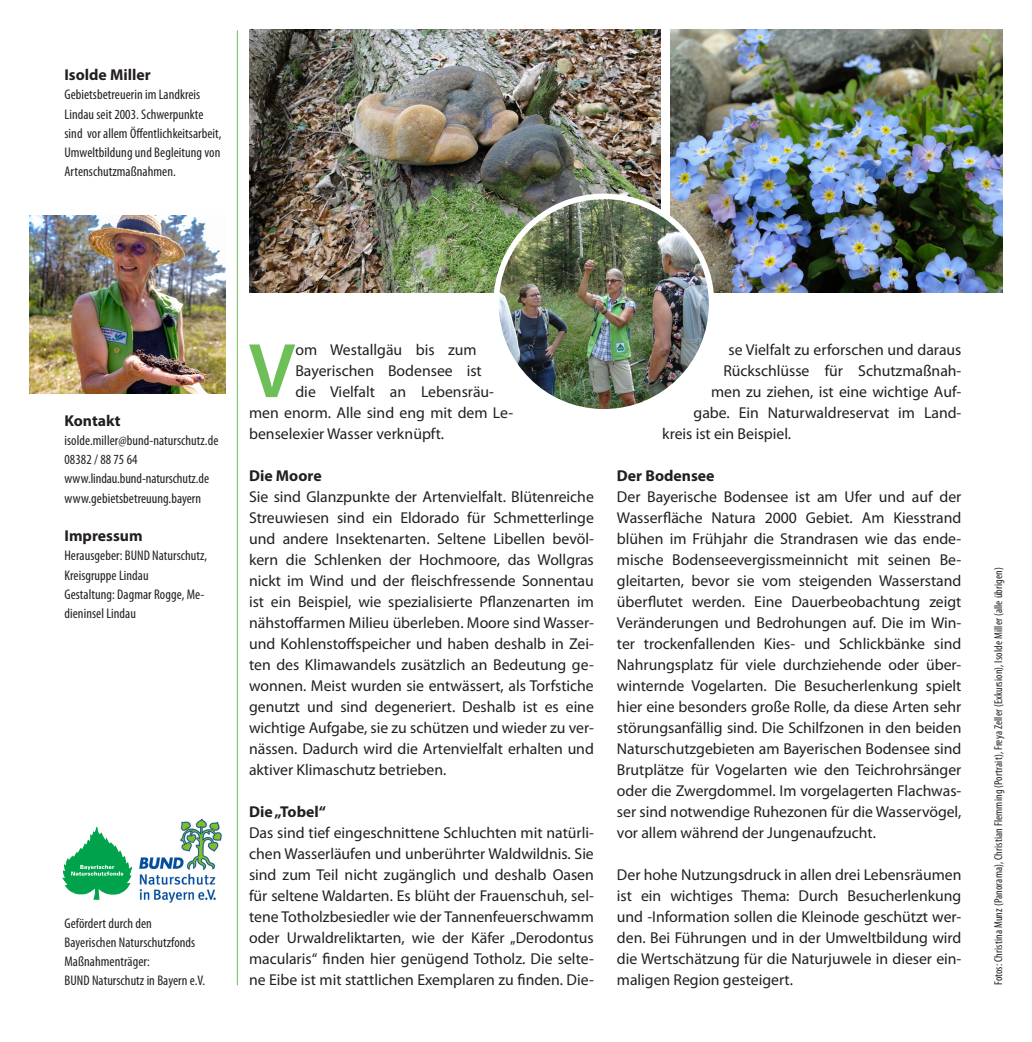
<style>
.page{position:relative;width:1032px;height:1042px;background:#fff}
.page>*{position:absolute;margin:0;border:0;box-sizing:border-box;transform-origin:0 0}
.GB_Regio_Copy_block{font:600 78.05px "Myriad Pro";color:#6ebf58}
.GB_Regio_Copy_block-2{font:15.75px/21px "Myriad Pro";color:#231f20;text-align:justify}
.GB_Regio_Copy_Zwisch{font:700 15.75px "Myriad Pro";color:#231f20}
.GB_Regio_HL_Kontakte{font:700 15.75px "Myriad Pro";color:#231f20}
.GB_Regio_Copy_Kontak{font:condensed 14px/19.2px "Myriad Pro";letter-spacing:.005em;color:#231f20}
.GB_Regio_Bildnachwei{font:condensed 11.38px "Myriad Pro";letter-spacing:.01em;color:#231f20}
</style>
<div class="page">
<img style="left:139px;top:819px;width:83px;height:83px">
<svg style="left:63px;top:827px;width:69px;height:72px"></svg>
<img style="left:249px;top:30px;width:412px;height:262px">
<img style="left:671px;top:30px;width:331px;height:262px">
<img style="left:496px;top:196px;width:215px;height:212px">
<div style="left:493px;top:193px;width:221px;height:222px;border:6px solid #fff;border-radius:50%"></div>
<img style="left:30px;top:216px;width:195px;height:178px">
<hr style="left:237px;top:30px;width:1px;height:955px;background:#6ebf58">
<p class="GB_Regio_HL_Kontakte" style="left:64px;top:64px;width:88px">Isolde Miller</p>
<p class="GB_Regio_Copy_Kontak" style="left:64px;top:85px;width:158px">Gebietsbetreuerin im Landkreis<br>Lindau seit 2003. Schwerpunkte sind vor allem Öffentlichkeitsarbeit,<br>Umweltbildung und Begleitung von<br>Artenschutzmaßnahmen.</p>
<p class="GB_Regio_HL_Kontakte" style="left:64px;top:410px;width:58px">Kontakt</p>
<p class="GB_Regio_Copy_Kontak" style="left:64px;top:430px;width:155px">isolde.miller@bund-naturschutz.de</p>
<p class="GB_Regio_Copy_Kontak" style="left:64px;top:450px;width:75px">08382 / 88 75 64</p>
<p class="GB_Regio_Copy_Kontak" style="left:64px;top:469px;width:146px">www.lindau.bund-naturschutz.de</p>
<p class="GB_Regio_Copy_Kontak" style="left:64px;top:488px;width:138px">www.gebietsbetreuung.bayern</p>
<p class="GB_Regio_HL_Kontakte" style="left:64px;top:525px;width:80px">Impressum</p>
<p class="GB_Regio_Copy_Kontak" style="left:64px;top:546px;width:144px">Herausgeber: BUND Naturschutz,<br>Kreisgruppe Lindau</p>
<p class="GB_Regio_Copy_Kontak" style="left:64px;top:584px;width:141px">Gestaltung: Dagmar Rogge, Me&shy;dieninsel Lindau</p>
<p class="GB_Regio_Copy_Kontak" style="left:64px;top:913px;width:132px">Gefördert durch den<br>Bayerischen Naturschutzfonds</p>
<p class="GB_Regio_Copy_Kontak" style="left:64px;top:951px;width:142px">Maßnahmenträger:<br>BUND Naturschutz in Bayern e.V.</p>
<p class="GB_Regio_Copy_block" style="left:248px;top:321px;width:48px">V</p>
<p class="GB_Regio_Copy_block-2" style="left:295px;top:339px;width:183px">om Westallgäu bis zum</p>
<p class="GB_Regio_Copy_block-2" style="left:295px;top:360px;width:188px">Bayerischen Bodensee ist</p>
<p class="GB_Regio_Copy_block-2" style="left:295px;top:381px;width:200px">die Vielfalt an Lebensräu-</p>
<p class="GB_Regio_Copy_block-2" style="left:249px;top:402px;width:266px">men enorm. Alle sind eng mit dem Le-</p>
<p class="GB_Regio_Copy_block-2" style="left:249px;top:423px;width:197px">benselexier Wasser verknüpft.</p>
<p class="GB_Regio_Copy_Zwisch" style="left:249px;top:465px;width:74px">Die Moore</p>
<p class="GB_Regio_Copy_block-2" style="left:249px;top:486px;width:346px">Sie sind Glanzpunkte der Artenvielfalt. Blütenreiche Streuwiesen sind ein Eldorado für Schmetterlinge und andere Insektenarten. Seltene Libellen bevöl&shy;kern die Schlenken der Hochmoore, das Wollgras nickt im Wind und der fleischfressende Sonnentau ist ein Beispiel, wie spezialisierte Pflanzenarten im nähstoffarmen Milieu überleben. Moore sind Wasser&shy;und Kohlenstoffspeicher und haben deshalb in Zei&shy;ten des Klimawandels zusätzlich an Bedeutung ge&shy;wonnen. Meist wurden sie entwässert, als Torfstiche genutzt und sind degeneriert. Deshalb ist es eine wichtige Aufgabe, sie zu schützen und wieder zu ver&shy;nässen. Dadurch wird die Artenvielfalt erhalten und aktiver Klimaschutz betrieben.</p>
<p class="GB_Regio_Copy_Zwisch" style="left:249px;top:801px;width:78px">Die „Tobel“</p>
<p class="GB_Regio_Copy_block-2" style="left:249px;top:822px;width:346px">Das sind tief eingeschnittene Schluchten mit natürli&shy;chen Wasserläufen und unberührter Waldwildnis. Sie sind zum Teil nicht zugänglich und deshalb Oasen für seltene Waldarten. Es blüht der Frauenschuh, sel&shy;tene Totholzbesiedler wie der Tannenfeuerschwamm oder Urwaldreliktarten, wie der Käfer „Derodontus macularis“ finden hier genügend Totholz. Die selte&shy;ne Eibe ist mit stattlichen Exemplaren zu finden. Die-</p>
<p class="GB_Regio_Copy_block-2" style="left:729px;top:339px;width:234px">se Vielfalt zu erforschen und daraus</p>
<p class="GB_Regio_Copy_block-2" style="left:723px;top:360px;width:240px">Rückschlüsse für Schutzmaßnah-</p>
<p class="GB_Regio_Copy_block-2" style="left:711px;top:381px;width:252px">men zu ziehen, ist eine wichtige Auf-</p>
<p class="GB_Regio_Copy_block-2" style="left:694px;top:402px;width:269px">gabe. Ein Naturwaldreservat im Land-</p>
<p class="GB_Regio_Copy_block-2" style="left:662px;top:423px;width:131px">kreis ist ein Beispiel.</p>
<p class="GB_Regio_Copy_Zwisch" style="left:617px;top:465px;width:99px">Der Bodensee</p>
<p class="GB_Regio_Copy_block-2" style="left:617px;top:486px;width:346px">Der Bayerische Bodensee ist am Ufer und auf der Wasserfläche Natura 2000 Gebiet. Am Kiesstrand blühen im Frühjahr die Strandrasen wie das ende&shy;mische Bodenseevergissmeinnicht mit seinen Be&shy;gleitarten, bevor sie vom steigenden Wasserstand überflutet werden. Eine Dauerbeobachtung zeigt Veränderungen und Bedrohungen auf. Die im Win&shy;ter trockenfallenden Kies- und Schlickbänke sind Nahrungsplatz für viele durchziehende oder über&shy;winternde Vogelarten. Die Besucherlenkung spielt hier eine besonders große Rolle, da diese Arten sehr störungsanfällig sind. Die Schilfzonen in den beiden Naturschutzgebieten am Bayerischen Bodensee sind Brutplätze für Vogelarten wie den Teichrohrsänger oder die Zwergdommel. Im vorgelagerten Flachwas&shy;ser sind notwendige Ruhezonen für die Wasservögel, vor allem während der Jungenaufzucht.</p>
<p class="GB_Regio_Copy_block-2" style="left:617px;top:864px;width:346px">Der hohe Nutzungsdruck in allen drei Lebensräumen ist ein wichtiges Thema: Durch Besucherlenkung und -Information sollen die Kleinode geschützt wer&shy;den. Bei Führungen und in der Umweltbildung wird die Wertschätzung für die Naturjuwele in dieser ein&shy;maligen Region gesteigert.</p>
<p class="GB_Regio_Bildnachwei" style="left:991px;top:985px;width:419px;rotate:-90deg">Fotos: Christina Munz (Panorama), Christian Flemming (Portrait), Freya Zeller (Exkursion), Isolde Miller (alle übrigen)</p>
</div>
